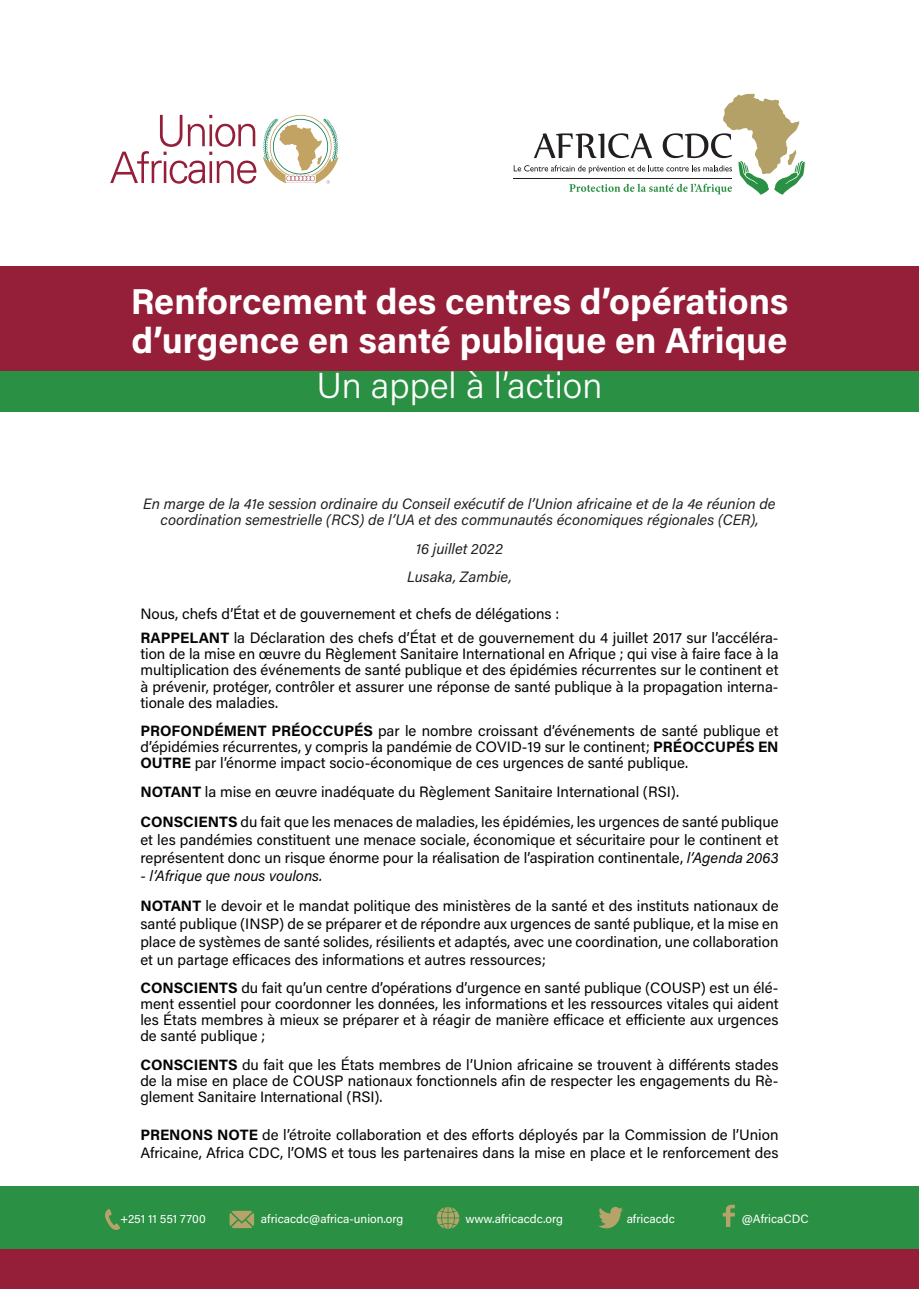
<style>
.page{position:relative;width:919px;height:1289px;background:#fff}
.page>*{position:absolute;margin:0;border:0;box-sizing:border-box;transform-origin:0 0}
.t1{font:700 36px/38.8px "Acumin Pro";color:#fff}
.t2{font:300 36px "Acumin Pro";color:#fff}
.t3{font:15px/16.2px "Acumin Pro";color:#040503}
.t4{font:italic 15px/16.2px "Acumin Pro";color:#231f20;text-align:center}
.t5{font:12px "Acumin Pro";color:#fff}
.s1{font-weight:700}
.s2{font-style:italic}
</style>
<div class="page">
<div style="left:0;top:1214px;width:918px;height:74px;background:#951e39"></div>
<div style="left:0;top:266px;width:918px;height:126px;background:#951e39"></div>
<div style="left:0;top:371px;width:918px;height:41px;background:#2a9043"></div>
<div style="left:0;top:1186px;width:918px;height:62px;background:#2a9043"></div>
<svg style="left:105px;top:1209px;width:15px;height:20px"></svg>
<svg style="left:229px;top:1210px;width:25px;height:17px"></svg>
<svg style="left:436px;top:1207px;width:23px;height:21px"></svg>
<svg style="left:598px;top:1206px;width:25px;height:22px"></svg>
<svg style="left:722px;top:1204px;width:12px;height:22px"></svg>
<svg style="left:110px;top:115px;width:146px;height:69px"></svg>
<svg style="left:263px;top:115px;width:75px;height:69px"></svg>
<svg style="left:513px;top:93px;width:291px;height:102px"></svg>
<h1 class="t1" style="left:131px;top:280px;width:659px">Renforcement des centres d’opérations d’urgence en santé publique en Afrique</h1>
<h1 class="t2" style="left:316px;top:361px;width:287px">Un appel à l’action</h1>
<p class="t4" style="left:143px;top:495px;width:633px">En marge de la 41e session ordinaire du Conseil exécutif de l’Union africaine et de la 4e réunion de coordination semestrielle (RCS) de l’UA et des communautés économiques régionales (CER),</p>
<p class="t4" style="left:407px;top:533px;width:106px;line-height:28.2px">16 juillet 2022<br>Lusaka, Zambie,</p>
<p class="t3" style="left:140px;top:601px;width:639px;line-height:23.7px">Nous, chefs d’État et de gouvernement et chefs de délégations :<br><span class="s1">RAPPELANT</span> la Déclaration des chefs d’État et de gouvernement du 4 juillet 2017 sur l’accéléra-</p>
<p class="t3" style="left:140px;top:645px;width:639px;text-align:justify">tion de la mise en œuvre du Règlement Sanitaire International en Afrique ; qui vise à faire face à la multiplication des événements de santé publique et des épidémies récurrentes sur le continent et à prévenir, protéger, contrôler et assurer une réponse de santé publique à la propagation interna&shy;tionale des maladies.</p>
<p class="t3" style="left:140px;top:722px;width:639px;text-align:justify"><span class="s1">PROFONDÉMENT PRÉOCCUPÉS</span> par le nombre croissant d’événements de santé publique et d’épidémies récurrentes, y compris la pandémie de COVID-19 sur le continent; <span class="s1">PRÉOCCUPÉS EN OUTRE</span> par l’énorme impact socio-économique de ces urgences de santé publique.</p>
<p class="t3" style="left:140px;top:775px;width:639px;line-height:30px"><span class="s1">NOTANT</span> la mise en œuvre inadéquate du Règlement Sanitaire International (RSI).<br><span class="s1">CONSCIENTS</span> du fait que les menaces de maladies, les épidémies, les urgences de santé publique</p>
<p class="t3" style="left:140px;top:829px;width:639px;line-height:18px">et les pandémies constituent une menace sociale, économique et sécuritaire pour le continent et représentent donc un risque énorme pour la réalisation de l’aspiration continentale, <span class="s2">l’Agenda 2063</span></p>
<p class="t3" style="left:140px;top:859px;width:639px;line-height:30px"><span class="s2">- l’Afrique que nous voulons.<br></span><span class="s1">NOTANT</span> le devoir et le mandat politique des ministères de la santé et des instituts nationaux de</p>
<p class="t3" style="left:140px;top:913px;width:639px;line-height:18px;text-align:justify">santé publique (INSP) de se préparer et de répondre aux urgences de santé publique, et la mise en place de systèmes de santé solides, résilients et adaptés, avec une coordination, une collaboration et un partage efficaces des informations et autres ressources;</p>
<p class="t3" style="left:140px;top:978px;width:639px;text-align:justify"><span class="s1">CONSCIENTS</span> du fait qu’un centre d’opérations d’urgence en santé publique (COUSP) est un élé&shy;ment essentiel pour coordonner les données, les informations et les ressources vitales qui aident les États membres à mieux se préparer et à réagir de manière efficace et efficiente aux urgences de santé publique ;</p>
<p class="t3" style="left:140px;top:1055px;width:639px;text-align:justify"><span class="s1">CONSCIENTS</span> du fait que les États membres de l’Union africaine se trouvent à différents stades de la mise en place de COUSP nationaux fonctionnels afin de respecter les engagements du Rè&shy;glement Sanitaire International (RSI).</p>
<p class="t3" style="left:140px;top:1124px;width:639px;line-height:18px"><span class="s1">PRENONS NOTE</span> de l’étroite collaboration et des efforts déployés par la Commission de l’Union<br>Africaine, Africa CDC, l’OMS et tous les partenaires dans la mise en place et le renforcement des</p>
<p class="t5" style="left:120px;top:1210px;width:87px">+251 11 551 7700</p>
<p class="t5" style="left:261px;top:1210px;width:144px">africacdc@africa-union.org</p>
<p class="t5" style="left:465px;top:1210px;width:99px">www.africacdc.org</p>
<p class="t5" style="left:626px;top:1210px;width:50px">africacdc</p>
<p class="t5" style="left:741px;top:1210px;width:68px">@AfricaCDC</p>
</div>
